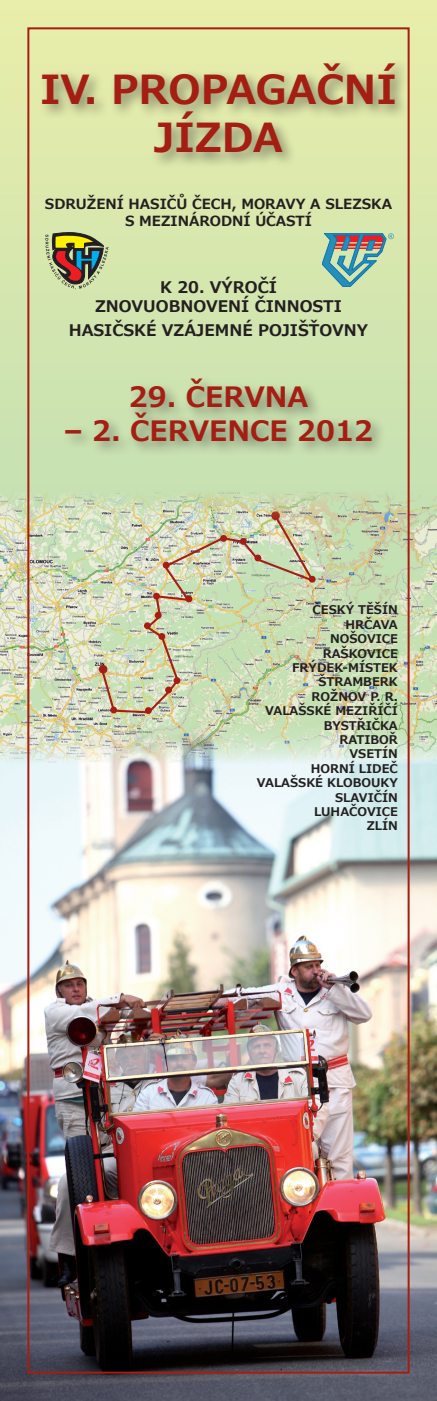
<style>
.page{position:relative;width:437px;height:1401px;background:#fff}
.page>*{position:absolute;margin:0;border:0;box-sizing:border-box;transform-origin:0 0}
.t1{font:700 40px/48px "Meiryo";color:#a41e13;text-align:center}
.t2{font:700 28px "Meiryo";color:#a41e13}
.t3{font:700 16px/19.2px "Meiryo";color:#231f20;text-align:center}
.t4{font:700 14px/16.8px "Meiryo";color:#231f20;text-align:center}
.t5{font:700 12px/14.4px "Meiryo";color:#231f20;text-align:right}
</style>
<div class="page">
<img style="left:0;top:524px;width:437px;height:194px">
<img style="left:100px;top:524px;width:217px;height:190px">
<svg style="left:0;top:0;width:437px;height:524px;background:#d6e5ae"></svg>
<img style="left:0;top:718px;width:437px;height:682px">
<svg style="left:45px;top:232px;width:64px;height:57px;background:#939067"></svg>
<svg style="left:322px;top:233px;width:72px;height:53px;background:#95b0a3"></svg>
<div style="left:60px;top:374px;width:326px;height:82px;background:#231f20;opacity:.5"></div>
<div style="left:37px;top:58px;width:373px;height:111px;background:#231f20;opacity:.5"></div>
<div style="left:27px;top:27px;width:382px;height:1346px;border:2px solid #a41e13"></div>
<h1 class="t1" style="left:40px;top:67px;width:358px">IV. PROPAGAČNÍ<br>JÍZDA</h1>
<p class="t4" style="left:45px;top:196px;width:348px">SDRUŽENÍ HASIČŮ ČECH, MORAVY A SLEZSKA<br>S M EZINÁRODNÍ ÚČASTÍ</p>
<h3 class="t3" style="left:95px;top:278px;width:248px">K 20. VÝROČÍ<br>ZNOVUOBNOVENÍ ČINNOSTI</h3>
<h3 class="t3" style="left:69px;top:322px;width:301px">HASIČSKÉ VZÁJEM NÉ POJIŠŤOVNY</h3>
<h2 class="t2" style="left:129px;top:377px;width:181px">29. ČERVNA</h2>
<h2 class="t2" style="left:64px;top:411px;width:310px">– 2. ČERVENCE 2012</h2>
<p class="t5" style="left:257px;top:603px;width:142px">ČESKÝ TĚŠÍN<br>H RČAVA<br>N OŠOVICE<br>RAŠKOVICE<br>FRÝDEK-MÍSTEK<br>ŠTRAM BERK<br>ROŽNOV P. R.<br>VALAŠSKÉ MEZIŘÍČÍ<br>BYSTŘIČKA<br>RATIBOŘ<br>VSETÍN<br>HORNÍ LIDEČ<br>VALAŠSKÉ KLOBOUKY<br>SLAVIČÍN<br>LUHAČOVICE<br>ZLÍN</p>
</div>
